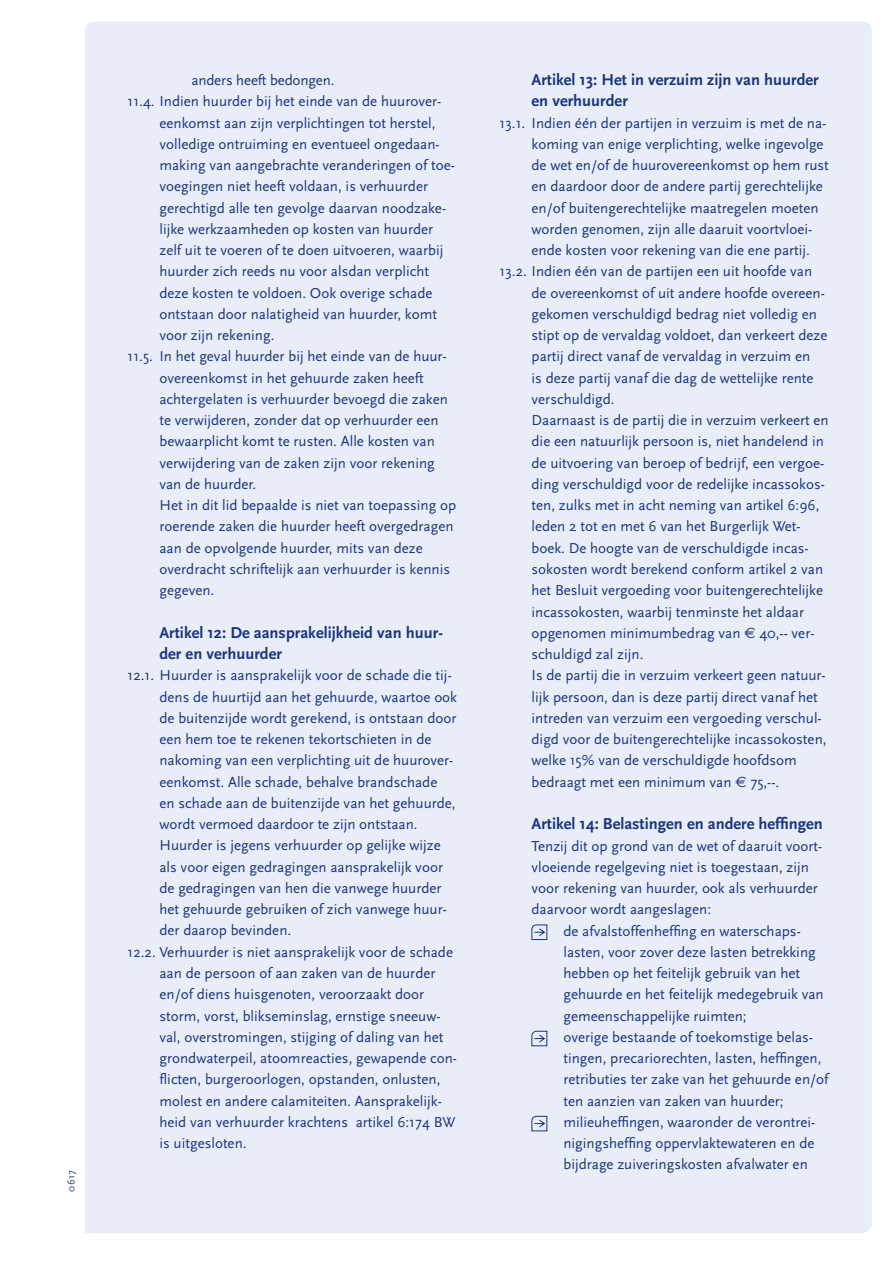
<style>
.page{position:relative;width:893px;height:1263px;background:#fff}
.page>*{position:absolute;margin:0;border:0;box-sizing:border-box;transform-origin:0 0}
.t1{font:700 16.5px/21.3px "Scala Sans";color:#18357d}
.t2{font:15px/21.3px "Scala Sans";color:#18357d}
.t3{font:10.5px "Scala Sans";color:#18357d}
.s1{font-family:"Euro Sans"}
</style>
<div class="page">
<div style="left:85px;top:21px;width:787px;height:1212px;background:#e9edf8"></div>
<svg style="left:531px;top:924px;width:16px;height:16px"></svg>
<svg style="left:531px;top:1030px;width:16px;height:16px"></svg>
<svg style="left:531px;top:1116px;width:16px;height:15px"></svg>
<p class="t3" style="left:66px;top:1192px;width:24px;rotate:-90deg">0617</p>
<p class="t2" style="left:191px;top:70px;width:145px">anders heeft bedongen.</p>
<p class="t2" style="left:128px;top:91px;width:315px">11.4. Indien huurder bij het einde van de huurover-</p>
<p class="t2" style="left:159px;top:112px;width:278px">eenkomst aan zijn verplichtingen tot herstel,</p>
<p class="t2" style="left:159px;top:134px;width:282px">volledige ontruiming en eventueel ongedaan-</p>
<p class="t2" style="left:159px;top:155px;width:297px">making van aangebrachte veranderingen of toe-</p>
<p class="t2" style="left:159px;top:176px;width:270px">voegingen niet heeft voldaan, is verhuurder</p>
<p class="t2" style="left:159px;top:197px;width:288px">gerechtigd alle ten gevolge daarvan noodzake-</p>
<p class="t2" style="left:159px;top:219px;width:275px">lijke werkzaamheden op kosten van huurder</p>
<p class="t2" style="left:159px;top:240px;width:285px">zelf uit te voeren of te doen uitvoeren, waarbij</p>
<p class="t2" style="left:159px;top:261px;width:271px">huurder zich reeds nu voor alsdan verplicht</p>
<p class="t2" style="left:159px;top:282px;width:274px">deze kosten te voldoen. Ook overige schade</p>
<p class="t2" style="left:159px;top:304px;width:279px">ontstaan door nalatigheid van huurder, komt</p>
<p class="t2" style="left:159px;top:325px;width:117px">voor zijn rekening.</p>
<p class="t2" style="left:128px;top:346px;width:321px">11.5. In het geval huurder bij het einde van de huur-</p>
<p class="t2" style="left:159px;top:367px;width:266px">overeenkomst in het gehuurde zaken heeft</p>
<p class="t2" style="left:159px;top:389px;width:290px">achtergelaten is verhuurder bevoegd die zaken</p>
<p class="t2" style="left:159px;top:410px;width:281px">te verwijderen, zonder dat op verhuurder een</p>
<p class="t2" style="left:159px;top:431px;width:277px">bewaarplicht komt te rusten. Alle kosten van</p>
<p class="t2" style="left:159px;top:452px;width:277px">verwijdering van de zaken zijn voor rekening</p>
<p class="t2" style="left:159px;top:474px;width:98px">van de huurder.</p>
<p class="t2" style="left:159px;top:495px;width:298px">Het in dit lid bepaalde is niet van toepassing op</p>
<p class="t2" style="left:159px;top:516px;width:296px">roerende zaken die huurder heeft overgedragen</p>
<p class="t2" style="left:159px;top:537px;width:265px">aan de opvolgende huurder, mits van deze</p>
<p class="t2" style="left:159px;top:559px;width:292px">overdracht schriftelijk aan verhuurder is kennis</p>
<p class="t2" style="left:159px;top:580px;width:56px">gegeven.</p>
<p class="t1" style="left:159px;top:622px;width:285px">Artikel 12: De aansprakelijkheid van huur&shy;der en verhuurder</p>
<p class="t2" style="left:128px;top:665px;width:326px">12.1. Huurder is aansprakelijk voor de schade die tij-</p>
<p class="t2" style="left:159px;top:686px;width:299px">dens de huurtijd aan het gehuurde, waartoe ook</p>
<p class="t2" style="left:159px;top:708px;width:299px">de buitenzijde wordt gerekend, is ontstaan door</p>
<p class="t2" style="left:159px;top:729px;width:274px">een hem toe te rekenen tekortschieten in de</p>
<p class="t2" style="left:159px;top:750px;width:295px">nakoming van een verplichting uit de huurover-</p>
<p class="t2" style="left:159px;top:771px;width:279px">eenkomst. Alle schade, behalve brandschade</p>
<p class="t2" style="left:159px;top:793px;width:298px">en schade aan de buitenzijde van het gehuurde,</p>
<p class="t2" style="left:159px;top:814px;width:260px">wordt vermoed daardoor te zijn ontstaan.</p>
<p class="t2" style="left:159px;top:835px;width:283px">Huurder is jegens verhuurder op gelijke wijze</p>
<p class="t2" style="left:159px;top:856px;width:285px">als voor eigen gedragingen aansprakelijk voor</p>
<p class="t2" style="left:159px;top:878px;width:284px">de gedragingen van hen die vanwege huurder</p>
<p class="t2" style="left:159px;top:899px;width:289px">het gehuurde gebruiken of zich vanwege huur-</p>
<p class="t2" style="left:159px;top:920px;width:133px">der daarop bevinden.</p>
<p class="t2" style="left:128px;top:941px;width:327px">12.2. Verhuurder is niet aansprakelijk voor de schade</p>
<p class="t2" style="left:159px;top:963px;width:278px">aan de persoon of aan zaken van de huurder</p>
<p class="t2" style="left:159px;top:984px;width:266px">en/of diens huisgenoten, veroorzaakt door</p>
<p class="t2" style="left:159px;top:1005px;width:283px">storm, vorst, blikseminslag, ernstige sneeuw-</p>
<p class="t2" style="left:159px;top:1026px;width:286px">val, overstromingen, stijging of daling van het</p>
<p class="t2" style="left:159px;top:1048px;width:299px">grondwaterpeil, atoomreacties, gewapende con-</p>
<p class="t2" style="left:159px;top:1069px;width:283px">flicten, burgeroorlogen, opstanden, onlusten,</p>
<p class="t2" style="left:159px;top:1090px;width:284px">molest en andere calamiteiten. Aansprakelijk-</p>
<p class="t2" style="left:159px;top:1111px;width:298px">heid van verhuurder krachtens artikel 6:174 BW</p>
<p class="t2" style="left:159px;top:1133px;width:89px">is uitgesloten.</p>
<p class="t1" style="left:531px;top:69px;width:289px">Artikel 13: Het in verzuim zijn van huurder en verhuurder</p>
<p class="t2" style="left:500px;top:112px;width:328px">13.1. Indien één der partijen in verzuim is met de na-</p>
<p class="t2" style="left:531px;top:134px;width:294px">koming van enige verplichting, welke ingevolge</p>
<p class="t2" style="left:531px;top:155px;width:299px">de wet en/of de huurovereenkomst op hem rust</p>
<p class="t2" style="left:531px;top:176px;width:293px">en daardoor door de andere partij gerechtelijke</p>
<p class="t2" style="left:531px;top:197px;width:289px">en/of buitengerechtelijke maatregelen moeten</p>
<p class="t2" style="left:531px;top:219px;width:282px">worden genomen, zijn alle daaruit voortvloei-</p>
<p class="t2" style="left:531px;top:240px;width:280px">ende kosten voor rekening van die ene partij.</p>
<p class="t2" style="left:500px;top:261px;width:314px">13.2. Indien één van de partijen een uit hoofde van</p>
<p class="t2" style="left:531px;top:282px;width:295px">de overeenkomst of uit andere hoofde overeen-</p>
<p class="t2" style="left:531px;top:304px;width:287px">gekomen verschuldigd bedrag niet volledig en</p>
<p class="t2" style="left:531px;top:325px;width:298px">stipt op de vervaldag voldoet, dan verkeert deze</p>
<p class="t2" style="left:531px;top:346px;width:280px">partij direct vanaf de vervaldag in verzuim en</p>
<p class="t2" style="left:531px;top:367px;width:284px">is deze partij vanaf die dag de wettelijke rente</p>
<p class="t2" style="left:531px;top:389px;width:85px">verschuldigd.</p>
<p class="t2" style="left:531px;top:410px;width:299px">Daarnaast is de partij die in verzuim verkeert en</p>
<p class="t2" style="left:531px;top:431px;width:294px">die een natuurlijk persoon is, niet handelend in</p>
<p class="t2" style="left:531px;top:452px;width:294px">de uitvoering van beroep of bedrijf, een vergoe-</p>
<p class="t2" style="left:531px;top:474px;width:295px">ding verschuldigd voor de redelijke incassokos-</p>
<p class="t2" style="left:531px;top:495px;width:289px">ten, zulks met in acht neming van artikel 6:96,</p>
<p class="t2" style="left:531px;top:516px;width:271px">leden 2 tot en met 6 van het Burgerlijk Wet-</p>
<p class="t2" style="left:531px;top:537px;width:279px">boek. De hoogte van de verschuldigde incas-</p>
<p class="t2" style="left:531px;top:559px;width:293px">sokosten wordt berekend conform artikel 2 van</p>
<p class="t2" style="left:531px;top:580px;width:293px">het Besluit vergoeding voor buitengerechtelijke</p>
<p class="t2" style="left:531px;top:601px;width:274px">incassokosten, waarbij tenminste het aldaar</p>
<p class="t2" style="left:531px;top:622px;width:284px">opgenomen minimumbedrag van <span class="s1">€</span> 40,-- ver-</p>
<p class="t2" style="left:531px;top:644px;width:113px">schuldigd zal zijn.</p>
<p class="t2" style="left:531px;top:665px;width:296px">Is de partij die in verzuim verkeert geen natuur-</p>
<p class="t2" style="left:531px;top:686px;width:288px">lijk persoon, dan is deze partij direct vanaf het</p>
<p class="t2" style="left:531px;top:707px;width:292px">intreden van verzuim een vergoeding verschul-</p>
<p class="t2" style="left:531px;top:729px;width:297px">digd voor de buitengerechtelijke incassokosten,</p>
<p class="t2" style="left:531px;top:750px;width:267px">welke 15% van de verschuldigde hoofdsom</p>
<p class="t2" style="left:531px;top:771px;width:249px">bedraagt met een minimum van <span class="s1">€</span> 75,--.</p>
<p class="t1" style="left:531px;top:814px;width:293px">Artikel 14: Belastingen en andere heffingen</p>
<p class="t2" style="left:531px;top:835px;width:292px">Tenzij dit op grond van de wet of daaruit voort&shy;vloeiende regelgeving niet is toegestaan, zijn voor rekening van huurder, ook als verhuurder daarvoor wordt aangeslagen:</p>
<p class="t2" style="left:563px;top:920px;width:267px">de afvalstoffenheffing en waterschaps&shy;lasten, voor zover deze lasten betrekking hebben op het feitelijk gebruik van het gehuurde en het feitelijk medegebruik van gemeenschappelijke ruimten;<br>overige bestaande of toekomstige belas&shy;tingen, precariorechten, lasten, heffingen, retributies ter zake van het gehuurde en/of ten aanzien van zaken van huurder; milieuheffingen, waaronder de verontrei&shy;nigingsheffing oppervlaktewateren en de bijdrage zuiveringskosten afvalwater en</p>
</div>
